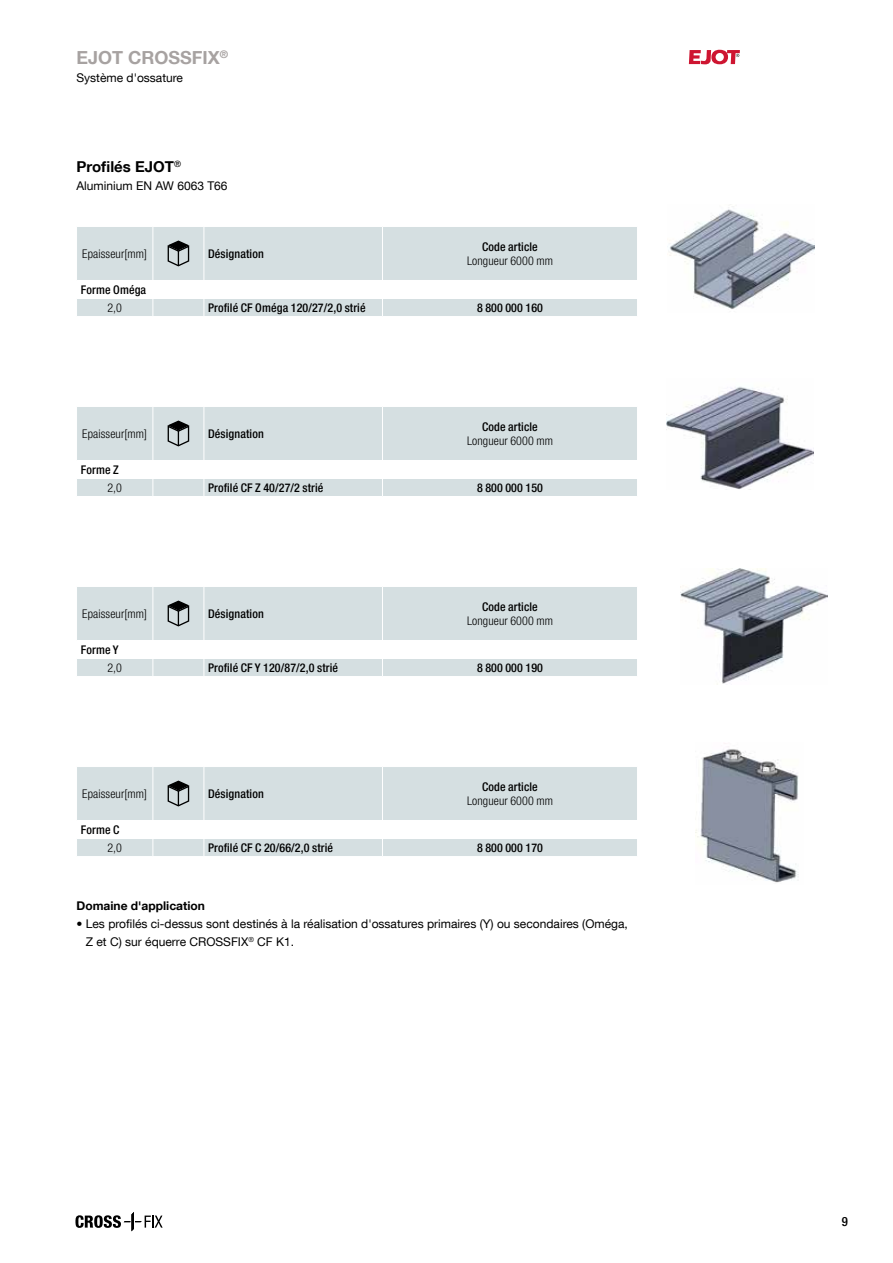
<style>
.page{position:relative;width:893px;height:1263px;background:#fff}
.page>*{position:absolute;margin:0;border:0;box-sizing:border-box;transform-origin:0 0}
.t1{font:700 18px "Helvetica Neue LT Com";color:#a7a2a1}
.t2{font:700 15px "Helvetica Neue LT Com";color:#000}
.t3{font:500 condensed 12.75px "Helvetica Neue LT Com";color:#000}
.t4{font:500 condensed 12px "Helvetica Neue LT Com";letter-spacing:.01em;color:#000}
.t5{font:12px/18px "Helvetica Neue LT Com";color:#000}
.t6{font:300 condensed 12px "Helvetica Neue LT Com";letter-spacing:.01em;color:#000}
.t7{font:700 12px "Helvetica Neue LT Com";color:#000}
</style>
<div class="page">
<svg style="left:689px;top:50px;width:51px;height:14px"></svg>
<svg style="left:75px;top:1212px;width:88px;height:19px"></svg>
<div style="left:77px;top:227px;width:560px;height:89px;background:#d5dfe1"></div>
<div style="left:77px;top:280px;width:560px;height:18px;background:#fff"></div>
<hr style="left:153px;top:227px;width:1px;height:53px;background:#fff">
<hr style="left:204px;top:227px;width:1px;height:53px;background:#fff">
<hr style="left:382px;top:227px;width:1px;height:53px;background:#fff">
<hr style="left:76px;top:298px;width:77px;height:1px;background:#fff">
<hr style="left:153px;top:298px;width:51px;height:1px;background:#fff">
<svg style="left:153px;top:299px;width:1px;height:17px"></svg>
<hr style="left:204px;top:298px;width:178px;height:1px;background:#fff">
<svg style="left:204px;top:299px;width:1px;height:17px"></svg>
<hr style="left:382px;top:298px;width:256px;height:1px;background:#fff">
<svg style="left:382px;top:299px;width:1px;height:17px"></svg>
<svg style="left:169px;top:241px;width:19px;height:9px"></svg>
<div style="left:169px;top:241px;width:19px;height:9px;border:1px solid #000;border-radius:50%"></div>
<svg style="left:167px;top:244px;width:23px;height:23px"></svg>
<div style="left:77px;top:407px;width:560px;height:89px;background:#d5dfe1"></div>
<div style="left:77px;top:460px;width:560px;height:18px;background:#fff"></div>
<hr style="left:153px;top:407px;width:1px;height:53px;background:#fff">
<hr style="left:204px;top:407px;width:1px;height:53px;background:#fff">
<hr style="left:382px;top:407px;width:1px;height:53px;background:#fff">
<hr style="left:76px;top:478px;width:77px;height:1px;background:#fff">
<hr style="left:153px;top:478px;width:51px;height:1px;background:#fff">
<svg style="left:153px;top:479px;width:1px;height:17px"></svg>
<hr style="left:204px;top:478px;width:178px;height:1px;background:#fff">
<svg style="left:204px;top:479px;width:1px;height:17px"></svg>
<hr style="left:382px;top:478px;width:256px;height:1px;background:#fff">
<svg style="left:382px;top:479px;width:1px;height:17px"></svg>
<svg style="left:169px;top:421px;width:19px;height:9px"></svg>
<div style="left:169px;top:421px;width:19px;height:9px;border:1px solid #000;border-radius:50%"></div>
<svg style="left:167px;top:424px;width:23px;height:23px"></svg>
<div style="left:77px;top:587px;width:560px;height:89px;background:#d5dfe1"></div>
<div style="left:77px;top:640px;width:560px;height:18px;background:#fff"></div>
<hr style="left:153px;top:587px;width:1px;height:53px;background:#fff">
<hr style="left:204px;top:587px;width:1px;height:53px;background:#fff">
<hr style="left:382px;top:587px;width:1px;height:53px;background:#fff">
<hr style="left:76px;top:658px;width:77px;height:1px;background:#fff">
<hr style="left:153px;top:658px;width:51px;height:1px;background:#fff">
<svg style="left:153px;top:659px;width:1px;height:17px"></svg>
<hr style="left:204px;top:658px;width:178px;height:1px;background:#fff">
<svg style="left:204px;top:659px;width:1px;height:17px"></svg>
<hr style="left:382px;top:658px;width:256px;height:1px;background:#fff">
<svg style="left:382px;top:659px;width:1px;height:17px"></svg>
<svg style="left:169px;top:601px;width:19px;height:9px"></svg>
<div style="left:169px;top:601px;width:19px;height:9px;border:1px solid #000;border-radius:50%"></div>
<svg style="left:167px;top:604px;width:23px;height:23px"></svg>
<div style="left:77px;top:767px;width:560px;height:89px;background:#d5dfe1"></div>
<div style="left:77px;top:820px;width:560px;height:18px;background:#fff"></div>
<hr style="left:153px;top:767px;width:1px;height:53px;background:#fff">
<hr style="left:204px;top:767px;width:1px;height:53px;background:#fff">
<hr style="left:382px;top:767px;width:1px;height:53px;background:#fff">
<hr style="left:76px;top:838px;width:77px;height:1px;background:#fff">
<hr style="left:153px;top:838px;width:51px;height:1px;background:#fff">
<svg style="left:153px;top:839px;width:1px;height:17px"></svg>
<hr style="left:204px;top:838px;width:178px;height:1px;background:#fff">
<svg style="left:204px;top:839px;width:1px;height:17px"></svg>
<hr style="left:382px;top:838px;width:256px;height:1px;background:#fff">
<svg style="left:382px;top:839px;width:1px;height:17px"></svg>
<svg style="left:169px;top:781px;width:19px;height:9px"></svg>
<div style="left:169px;top:781px;width:19px;height:9px;border:1px solid #000;border-radius:50%"></div>
<svg style="left:167px;top:784px;width:23px;height:23px"></svg>
<img style="left:669px;top:204px;width:145px;height:105px">
<img style="left:666px;top:386px;width:147px;height:104px">
<img style="left:680px;top:568px;width:148px;height:116px">
<img style="left:695px;top:746px;width:104px;height:137px">
<h1 class="t1" style="left:77px;top:46px;width:153px">EJOT CROSSFIX<sup>®</sup></h1>
<p class="t5" style="left:77px;top:69px;width:108px">Système d'ossature</p>
<p class="t2" style="left:77px;top:157px;width:106px">Profilés EJOT<sup>®</sup></p>
<p class="t5" style="left:77px;top:177px;width:153px">Aluminium EN AW 6063 T66</p>
<p class="t6" style="left:82px;top:247px;width:66px">Epaisseur[mm]</p>
<p class="t4" style="left:208px;top:246px;width:57px">Désignation</p>
<p class="t4" style="left:482px;top:239px;width:57px">Code article</p>
<p class="t6" style="left:467px;top:254px;width:87px">Longueur 6000 mm</p>
<p class="t4" style="left:81px;top:282px;width:67px">Forme Oméga</p>
<p class="t6" style="left:107px;top:301px;width:16px">2,0</p>
<p class="t4" style="left:208px;top:300px;width:159px">Profilé CF Oméga 120/27/2,0 strié</p>
<p class="t4" style="left:477px;top:300px;width:67px">8 800 000 160</p>
<p class="t6" style="left:82px;top:427px;width:66px">Epaisseur[mm]</p>
<p class="t4" style="left:208px;top:426px;width:57px">Désignation</p>
<p class="t4" style="left:482px;top:419px;width:57px">Code article</p>
<p class="t6" style="left:467px;top:434px;width:87px">Longueur 6000 mm</p>
<p class="t4" style="left:81px;top:462px;width:40px">Forme Z</p>
<p class="t6" style="left:107px;top:481px;width:16px">2,0</p>
<p class="t4" style="left:208px;top:480px;width:117px">Profilé CF Z 40/27/2 strié</p>
<p class="t4" style="left:477px;top:480px;width:67px">8 800 000 150</p>
<p class="t6" style="left:82px;top:607px;width:66px">Epaisseur[mm]</p>
<p class="t4" style="left:208px;top:606px;width:57px">Désignation</p>
<p class="t4" style="left:482px;top:599px;width:57px">Code article</p>
<p class="t6" style="left:467px;top:614px;width:87px">Longueur 6000 mm</p>
<p class="t4" style="left:81px;top:642px;width:39px">Forme Y</p>
<p class="t6" style="left:107px;top:661px;width:16px">2,0</p>
<p class="t4" style="left:208px;top:660px;width:131px">Profilé CF Y 120/87/2,0 strié</p>
<p class="t4" style="left:477px;top:660px;width:67px">8 800 000 190</p>
<p class="t6" style="left:82px;top:787px;width:66px">Epaisseur[mm]</p>
<p class="t4" style="left:208px;top:786px;width:57px">Désignation</p>
<p class="t4" style="left:482px;top:779px;width:57px">Code article</p>
<p class="t6" style="left:467px;top:794px;width:87px">Longueur 6000 mm</p>
<p class="t4" style="left:81px;top:822px;width:40px">Forme C</p>
<p class="t6" style="left:107px;top:841px;width:16px">2,0</p>
<p class="t4" style="left:208px;top:840px;width:126px">Profilé CF C 20/66/2,0 strié</p>
<p class="t4" style="left:477px;top:840px;width:67px">8 800 000 170</p>
<p class="t7" style="left:77px;top:898px;width:130px">Domaine d'application</p>
<p class="t5" style="left:86px;top:915px;width:543px;text-indent:-9px">• Les profilés ci-dessus sont destinés à la réalisation d'ossatures primaires (Y) ou secondaires (Oméga,<br>Z et C) sur équerre CROSSFIX<sup>®</sup> CF K1.</p>
<p class="t3" style="left:842px;top:1214px;width:8px">9</p>
</div>
